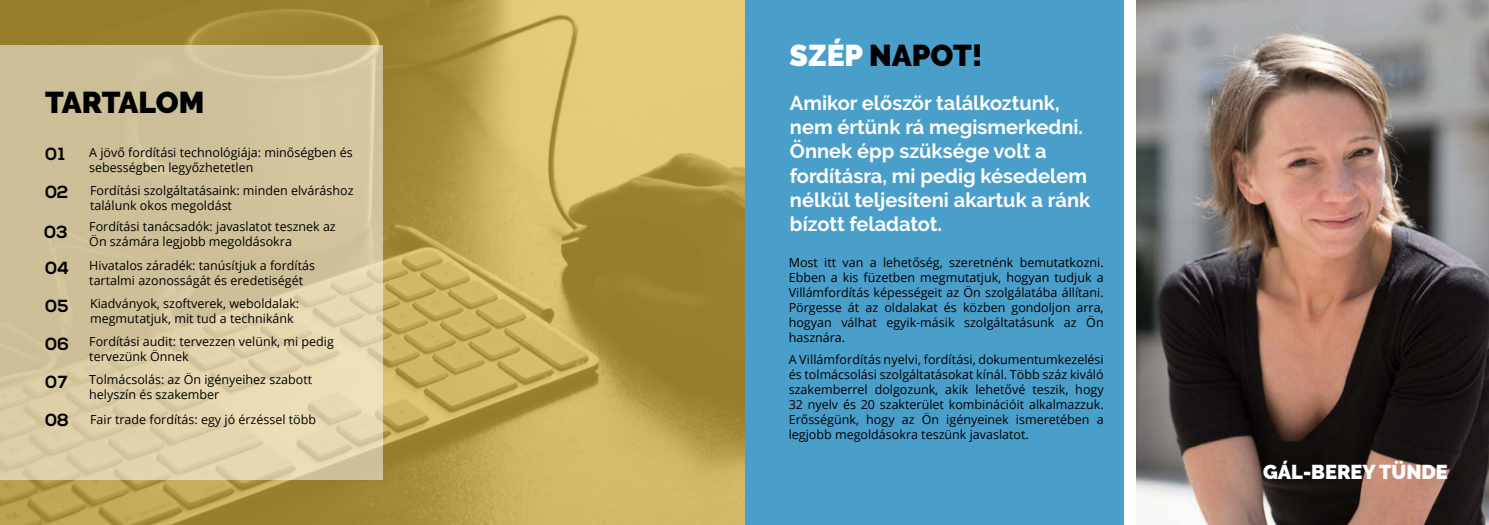
<style>
.page{position:relative;width:1489px;height:525px;background:#fff}
.page>*{position:absolute;margin:0;border:0;box-sizing:border-box;transform-origin:0 0}
.t1{font:900 30px "Raleway";color:#000}
.t2{font:700 20px/24px "Raleway";color:#fff}
.t3{font:900 20px "Raleway";color:#fff}
.t4{font:700 17.5px "Nexa";color:#000}
.t5{font:12.5px/15px "Open Sans";color:#000}
.s1{font-family:"Nexa";font-weight:700;font-size:17.5px}
.s2{color:#fff}
</style>
<div class="page">
<div style="left:744px;top:0;width:379px;height:524px;background:#4a9eca"></div>
<img style="left:1136px;top:0;width:352px;height:524px">
<svg style="left:0;top:0;width:744px;height:524px;background:#bca150"></svg>
<svg style="left:0;top:45px;width:382px;height:434px;background:#d5c8a0"></svg>
<h1 class="t1" style="left:45px;top:85px;width:161px">TARTALOM</h1>
<h3 class="t4" style="left:45px;top:144px;width:22px">01</h3>
<p class="t5" style="left:89px;top:144px;width:265px">A jövő fordítási technológiája: minőségben és sebességben legyőzhetetlen</p>
<h3 class="t4" style="left:45px;top:182px;width:25px">02</h3>
<p class="t5" style="left:90px;top:182px;width:265px">Fordítási szolgáltatásaink: minden elváráshoz találunk okos megoldást</p>
<p class="t5" style="left:44px;top:218px;width:293px;text-align:center"><span class="s1">03</span> Fordítási tanácsadók: javaslatot tesznek az<br>Ön számára legjobb megoldásokra</p>
<p class="t5" style="left:89px;top:258px;width:227px;text-indent:-44px"><span class="s1">04</span> Hivatalos záradék: tanúsítjuk a fordítás tartalmi azonosságát és eredetiségét</p>
<p class="t5" style="left:90px;top:296px;width:211px;text-indent:-45px"><span class="s1">05</span> Kiadványok, szoftverek, weboldalak: megmutatjuk, mit tud a technikánk</p>
<p class="t5" style="left:89px;top:334px;width:246px;text-indent:-44px"><span class="s1">06</span> Fordítási audit: tervezzen velünk, mi pedig tervezünk Önnek</p>
<p class="t5" style="left:89px;top:372px;width:224px;text-indent:-44px"><span class="s1">07</span> Tolmácsolás: az Ön igényeihez szabott helyszín és szakember</p>
<p class="t5" style="left:45px;top:412px;width:272px"><span class="s1">08</span> Fair trade fordítás: egy jó érzéssel több</p>
<h1 class="t1" style="left:789px;top:38px;width:195px"><span class="s2">SZÉP</span> NAPOT!</h1>
<h2 class="t2" style="left:790px;top:91px;width:302px">Amikor először találkoztunk, nem értünk rá megismerkedni.<br>Önnek épp szüksége volt a fordításra, mi pedig késedelem nélkül teljesíteni akartuk a ránk bízott feladatot.</h2>
<p class="t5" style="left:788px;top:254px;width:316px;text-align:justify">Most itt van a lehetőség, szeretnénk bemutatkozni.<br>Ebben a kis füzetben megmutatjuk, hogyan tudjuk a Villámfordítás képességeit az Ön szolgálatába állítani.<br>Pörgesse át az oldalakat és közben gondoljon arra, hogyan válhat egyik-másik szolgáltatásunk az Ön hasznára.</p>
<p class="t5" style="left:788px;top:352px;width:316px;text-align:justify">A Villámfordítás nyelvi, fordítási, dokumentumkezelési és tolmácsolási szolgáltatásokat kínál. Több száz kiváló szakemberrel dolgozunk, akik lehetővé teszik, hogy 32 nyelv és 20 szakterület kombinációit alkalmazzuk.<br>Erősségünk, hogy az Ön igényeinek ismeretében a legjobb megoldásokra teszünk javaslatot.</p>
<h2 class="t3" style="left:1262px;top:460px;width:186px">GÁL-BEREY TÜNDE</h2>
</div>
